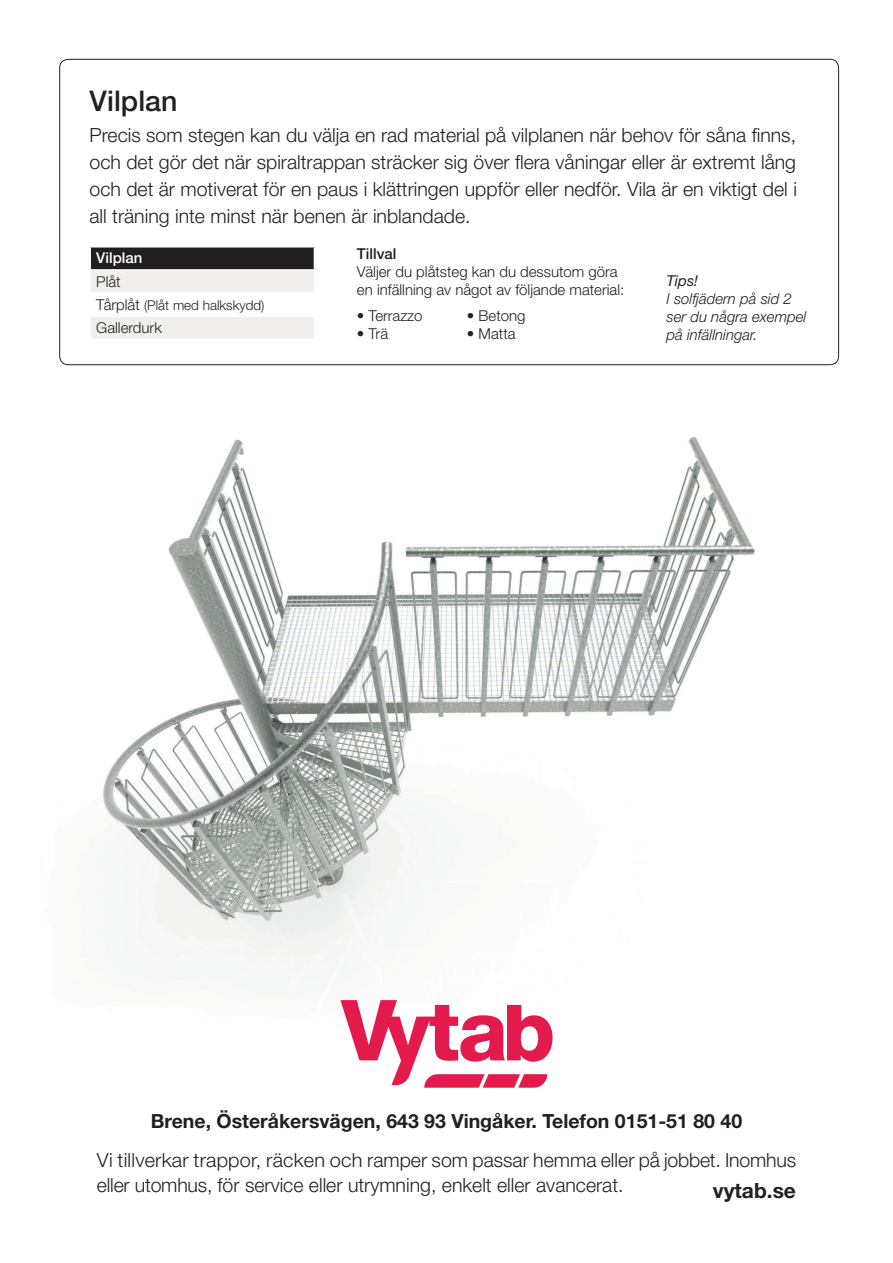
<style>
.page{position:relative;width:893px;height:1263px;background:#fff}
.page>*{position:absolute;margin:0;border:0;box-sizing:border-box;transform-origin:0 0}
.t1{font:500 28.5px "Helvetica Neue LT Std";color:#231f20}
.t2{font:700 21px "Helvetica Neue LT Std";color:#231f20}
.t3{font:300 19.5px/27px "Helvetica Neue LT Std";color:#231f20}
.t4{font:700 19.5px "Helvetica Neue LT Std";color:#231f20}
.t5{font:300 15px/18px "Helvetica Neue LT Std";color:#231f20}
.t6{font:italic 300 15px/18px "Helvetica Neue LT Std";color:#231f20}
.t7{font:500 15px "Helvetica Neue LT Std";color:#fff}
.t8{font:500 15px "Helvetica Neue LT Std";color:#231f20}
.t9{font:italic 15px "Helvetica Neue LT Std";color:#231f20}
.t10{font:300 13.5px "Helvetica Neue LT Std";color:#231f20}
.s1{font-size:15px}
</style>
<div class="page">
<img style="left:59px;top:348px;width:781px;height:695px">
<svg style="left:340px;top:1000px;width:212px;height:88px"></svg>
<svg style="left:90px;top:247px;width:225px;height:92px"></svg>
<h1 class="t1" style="left:89px;top:84px;width:89px">Vilplan</h1>
<p class="t3" style="left:89px;top:122px;width:709px;text-align:justify">Precis som stegen kan du välja en rad material på vilplanen när behov för såna finns, och det gör det när spiraltrappan sträcker sig över flera våningar eller är extremt lång och det är motiverat för en paus i klättringen uppför eller nedför. Vila är en viktigt del i all träning inte minst när benen är inblandade.</p>
<p class="t7" style="left:96px;top:249px;width:48px">Vilplan</p>
<p class="t5" style="left:96px;top:272px;width:26px">Plåt</p>
<p class="t10" style="left:96px;top:297px;width:170px"><span class="s1">Tårplåt</span> (Plåt med halkskydd)</p>
<p class="t5" style="left:96px;top:318px;width:67px">Gallerdurk</p>
<p class="t8" style="left:357px;top:244px;width:41px">Tillval</p>
<p class="t5" style="left:357px;top:262px;width:269px">Väljer du plåtsteg kan du dessutom göra en infällning av något av följande material:</p>
<p class="t9" style="left:666px;top:271px;width:33px">Tips!</p>
<p class="t6" style="left:666px;top:289px;width:141px">I solfjädern på sid 2 ser du några exempel på infällningar.</p>
<p class="t5" style="left:357px;top:307px;width:67px">• Terrazzo</p>
<p class="t5" style="left:357px;top:325px;width:33px">• Trä</p>
<p class="t5" style="left:467px;top:307px;width:60px">• Betong</p>
<p class="t5" style="left:467px;top:325px;width:50px">• Matta</p>
<p class="t4" style="left:151px;top:1109px;width:593px">Brene, Österåkersvägen, 643 93 Vingåker. Telefon 0151-51 80 40</p>
<p class="t3" style="left:97px;top:1146px;width:701px;line-height:25.5px">Vi tillverkar trappor, räcken och ramper som passar hemma eller på jobbet. Inomhus eller utomhus, för service eller utrymning, enkelt eller avancerat.</p>
<p class="t2" style="left:713px;top:1177px;width:85px">vytab.se</p>
</div>
